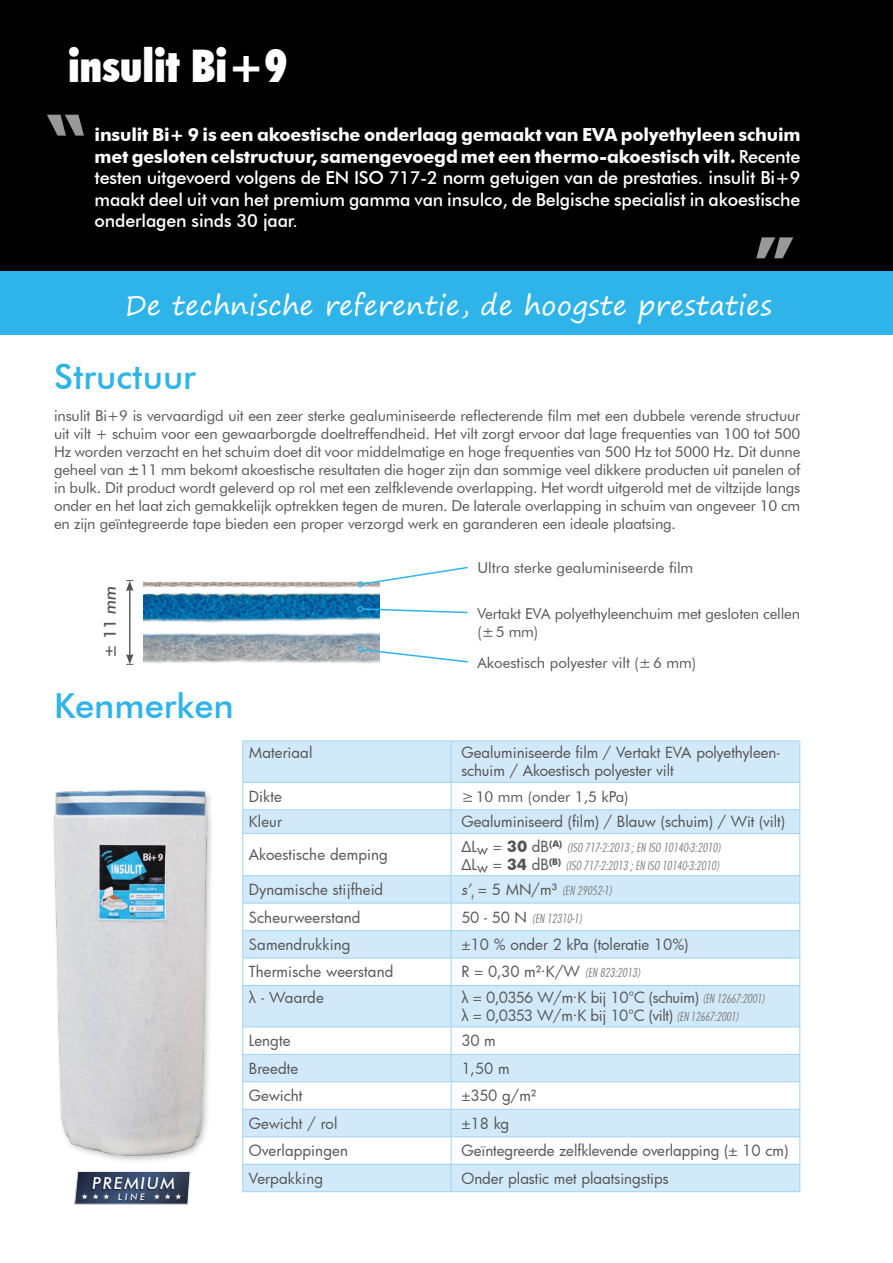
<style>
.page{position:relative;width:893px;height:1263px;background:#fff}
.page>*{position:absolute;margin:0;border:0;box-sizing:border-box;transform-origin:0 0}
.t1{font:700 94.5px "Magneto";color:#fff}
.t2{font:900 condensed 45px "Futura BT";color:#fff}
.t3{font:500 34.5px "Futura BT";color:#2fb4e9}
.t4{font:27px "Segoe Print";letter-spacing:.01em;color:#fff}
.t5{font:500 18px/21.6px "Futura BT";letter-spacing:-.01em;color:#fff;text-align:justify}
.t6{font:italic 500 16.65px "Futura BT";color:#555454}
.t7{font:italic 500 16.5px "Futura BT";letter-spacing:.1em;color:#fff}
.t8{font:15px/18px "Futura BT";letter-spacing:-.01em;color:#555454;text-align:justify}
.t9{font:15px/18px "Futura";color:#555454}
.t10{font:15px/18px "Futura";letter-spacing:-.03em;color:#555454}
.t11{font:12px/18px "Futura Lt Cn BT Italic";color:#7c7c7b}
.t12{font:italic 500 9px "Futura BT";color:#fff}
.s1{font-weight:700}
.s2{font-weight:500;font-style:italic}
.s3{font-style:normal}
.s4{font-family:"Futura";font-size:15px;color:#555454}
.s5{font-family:"Futura";font-weight:700;font-size:15px;color:#555454}
.s6{font-family:"Futura";font-style:italic;font-size:15px;color:#555454}
.s7{font-family:"Futura Lt Cn BT Italic";font-size:12px;color:#7c7c7b}
</style>
<div class="page">
<div style="left:0;top:0;width:893px;height:280px;background:#000"></div>
<div style="left:0;top:272px;width:893px;height:63px;background:#2fb4e9"></div>
<img style="left:54px;top:790px;width:158px;height:371px">
<svg style="left:243px;top:742px;width:556px;height:449px;fill:#d2e9fa"></svg>
<hr style="left:451px;top:741px;width:349px;height:1px;background:#9ed3f4">
<hr style="left:799px;top:741px;width:1px;height:41px;background:#9ed3f4">
<hr style="left:451px;top:782px;width:349px;height:1px;background:#9ed3f4">
<hr style="left:451px;top:809px;width:349px;height:1px;background:#9ed3f4">
<svg style="left:799px;top:783px;width:1px;height:50px"></svg>
<hr style="left:451px;top:833px;width:349px;height:1px;background:#9ed3f4">
<hr style="left:799px;top:834px;width:1px;height:41px;background:#9ed3f4">
<hr style="left:451px;top:875px;width:349px;height:1px;background:#9ed3f4">
<hr style="left:451px;top:903px;width:349px;height:1px;background:#9ed3f4">
<hr style="left:451px;top:930px;width:349px;height:1px;background:#9ed3f4">
<hr style="left:451px;top:958px;width:349px;height:1px;background:#9ed3f4">
<svg style="left:799px;top:876px;width:1px;height:109px"></svg>
<hr style="left:451px;top:985px;width:349px;height:1px;background:#9ed3f4">
<hr style="left:799px;top:986px;width:1px;height:40px;background:#9ed3f4">
<hr style="left:451px;top:1026px;width:349px;height:1px;background:#9ed3f4">
<hr style="left:451px;top:1054px;width:349px;height:1px;background:#9ed3f4">
<hr style="left:451px;top:1081px;width:349px;height:1px;background:#9ed3f4">
<hr style="left:451px;top:1109px;width:349px;height:1px;background:#9ed3f4">
<hr style="left:451px;top:1136px;width:349px;height:1px;background:#9ed3f4">
<hr style="left:451px;top:1164px;width:349px;height:1px;background:#9ed3f4">
<svg style="left:799px;top:1027px;width:1px;height:164px"></svg>
<hr style="left:451px;top:1191px;width:349px;height:1px;background:#9ed3f4">
<hr style="left:242px;top:741px;width:209px;height:1px;background:#9ed3f4">
<hr style="left:242px;top:741px;width:1px;height:41px;background:#9ed3f4">
<hr style="left:451px;top:741px;width:1px;height:41px;background:#9ed3f4">
<hr style="left:242px;top:782px;width:209px;height:1px;background:#9ed3f4">
<hr style="left:242px;top:809px;width:209px;height:1px;background:#9ed3f4">
<svg style="left:242px;top:783px;width:1px;height:50px"></svg>
<svg style="left:451px;top:783px;width:1px;height:50px"></svg>
<hr style="left:242px;top:833px;width:209px;height:1px;background:#9ed3f4">
<hr style="left:242px;top:834px;width:1px;height:41px;background:#9ed3f4">
<hr style="left:451px;top:834px;width:1px;height:41px;background:#9ed3f4">
<hr style="left:242px;top:875px;width:209px;height:1px;background:#9ed3f4">
<hr style="left:242px;top:903px;width:209px;height:1px;background:#9ed3f4">
<hr style="left:242px;top:930px;width:209px;height:1px;background:#9ed3f4">
<hr style="left:242px;top:958px;width:209px;height:1px;background:#9ed3f4">
<svg style="left:242px;top:876px;width:1px;height:109px"></svg>
<svg style="left:451px;top:876px;width:1px;height:109px"></svg>
<hr style="left:242px;top:985px;width:209px;height:1px;background:#9ed3f4">
<hr style="left:242px;top:986px;width:1px;height:40px;background:#9ed3f4">
<hr style="left:451px;top:986px;width:1px;height:40px;background:#9ed3f4">
<hr style="left:242px;top:1026px;width:209px;height:1px;background:#9ed3f4">
<hr style="left:242px;top:1054px;width:209px;height:1px;background:#9ed3f4">
<hr style="left:242px;top:1081px;width:209px;height:1px;background:#9ed3f4">
<hr style="left:242px;top:1109px;width:209px;height:1px;background:#9ed3f4">
<hr style="left:242px;top:1136px;width:209px;height:1px;background:#9ed3f4">
<hr style="left:242px;top:1164px;width:209px;height:1px;background:#9ed3f4">
<svg style="left:242px;top:1027px;width:1px;height:164px"></svg>
<svg style="left:451px;top:1027px;width:1px;height:164px"></svg>
<hr style="left:242px;top:1191px;width:209px;height:1px;background:#9ed3f4">
<hr style="left:129px;top:589px;width:1px;height:67px;background:#555454">
<svg style="left:126px;top:580px;width:8px;height:11px"></svg>
<svg style="left:126px;top:654px;width:8px;height:11px"></svg>
<img style="left:143px;top:582px;width:237px;height:82px">
<svg style="left:357px;top:566px;width:111px;height:21px"></svg>
<svg style="left:357px;top:606px;width:111px;height:8px"></svg>
<svg style="left:357px;top:646px;width:111px;height:17px"></svg>
<svg style="left:74px;top:1171px;width:117px;height:34px"></svg>
<h2 class="t2" style="left:68px;top:39px;width:221px">insulit Bi+9</h2>
<p class="t5" style="left:95px;top:124px;width:707px"><span class="s1">insulit Bi+ 9 is een akoestische onderlaag gemaakt van EVA polyethyleen schuim met gesloten celstructuur, samengevoegd met een thermo-akoestisch vilt.</span> Recente testen uitgevoerd volgens de EN ISO 717-2 norm getuigen van de prestaties. insulit Bi+9 maakt deel uit van het premium gamma van insulco, de Belgische specialist in akoestische onderlagen sinds 30 jaar.</p>
<h1 class="t1" style="left:749px;top:216px;width:42px">''</h1>
<h3 class="t4" style="left:125px;top:281px;width:648px">De technische referentie, de hoogste prestaties</h3>
<h3 class="t3" style="left:54px;top:356px;width:143px">Structuur</h3>
<p class="t8" style="left:54px;top:407px;width:748px">insulit Bi+9 is vervaardigd uit een zeer sterke gealuminiseerde reflecterende film met een dubbele verende structuur uit vilt + schuim voor een gewaarborgde doeltreffendheid. Het vilt zorgt ervoor dat lage frequenties van 100 tot 500<br>Hz worden verzacht en het schuim doet dit voor middelmatige en hoge frequenties van 500 Hz tot 5000 Hz. Dit dunne geheel van <span class="s2">±</span>11 mm bekomt akoestische resultaten die hoger zijn dan sommige veel dikkere producten uit panelen of in bulk. Dit product wordt geleverd op rol met een zelfklevende overlapping. Het wordt uitgerold met de viltzijde langs onder en het laat zich gemakkelijk optrekken tegen de muren. De laterale overlapping in schuim van ongeveer 10 cm en zijn geïntegreerde tape bieden een proper verzorgd werk en garanderen een ideale plaatsing.</p>
<p class="t6" style="left:100px;top:658px;width:74px;rotate:-90deg">± <span class="s3">11</span> mm</p>
<h3 class="t3" style="left:54px;top:685px;width:181px">Kenmerken</h3>
<p class="t7" style="left:92px;top:1173px;width:84px">PREMIUM</p>
<p class="t12" style="left:118px;top:1191px;width:28px">LINE</p>
<p class="t8" style="left:477px;top:559px;width:217px">Ultra sterke gealuminiseerde film</p>
<p class="t8" style="left:477px;top:605px;width:324px">Vertakt EVA polyethyleenchuim met gesloten cellen (± 5 mm)</p>
<p class="t8" style="left:477px;top:653px;width:220px">Akoestisch polyester vilt (± 6 mm)</p>
<p class="t9" style="left:249px;top:743px;width:65px">Materiaal</p>
<p class="t9" style="left:461px;top:743px;width:320px">Gealuminiseerde film / Vertakt EVA polyethyleen&shy;schuim / Akoestisch polyester vilt</p>
<p class="t9" style="left:249px;top:787px;width:35px">Dikte</p>
<p class="t8" style="left:461px;top:787px;width:169px">≥ 10 mm (onder 1,5 kPa)</p>
<p class="t9" style="left:249px;top:812px;width:35px">Kleur</p>
<p class="t9" style="left:461px;top:812px;width:325px">Gealuminiseerd (film) / Blauw (schuim) / Wit (vilt)</p>
<p class="t9" style="left:249px;top:845px;width:141px">Akoestische demping</p>
<p class="t11" style="left:461px;top:838px;width:261px"><span class="s4">∆Lw =</span> <span class="s5">30</span> <span class="s4">dB</span><sup>(A)</sup> (ISO 717-2:2013 ; EN ISO 10140-3:2010) <span class="s4">∆Lw =</span> <span class="s5">34</span> <span class="s4">dB</span><sup>(B)</sup> (ISO 717-2:2013 ; EN ISO 10140-3:2010)</p>
<p class="t9" style="left:249px;top:880px;width:136px">Dynamische stijfheid</p>
<p class="t11" style="left:461px;top:881px;width:153px"><span class="s6">s’</span><sub>t</sub> <span class="s4">= 5 MN/m³</span> (EN 29052-1)</p>
<p class="t9" style="left:249px;top:908px;width:113px">Scheurweerstand</p>
<p class="t11" style="left:461px;top:909px;width:122px"><span class="s4">50 - 50 N</span> (EN 12310-1)</p>
<p class="t9" style="left:249px;top:935px;width:103px">Samendrukking</p>
<p class="t9" style="left:461px;top:935px;width:229px">±10 % onder 2 kPa (toleratie 10%)</p>
<p class="t9" style="left:249px;top:963px;width:146px">Thermische weerstand</p>
<p class="t9" style="left:461px;top:963px;width:181px">R = 0,30 m²·K/W <span class="s7">(EN 823:2013)</span></p>
<p class="t9" style="left:249px;top:988px;width:77px">λ - Waarde</p>
<p class="t10" style="left:461px;top:988px;width:305px">λ = 0,0356 W/m·K bij 10°C (schuim) <span class="s7">(EN 12667:2001) </span>λ = 0,0353 W/m·K bij 10°C (vilt) <span class="s7">(EN 12667:2001)</span></p>
<p class="t9" style="left:249px;top:1031px;width:43px">Lengte</p>
<p class="t9" style="left:461px;top:1031px;width:36px">30 m</p>
<p class="t9" style="left:249px;top:1059px;width:51px">Breedte</p>
<p class="t9" style="left:461px;top:1059px;width:50px">1,50 m</p>
<p class="t9" style="left:249px;top:1086px;width:55px">Gewicht</p>
<p class="t9" style="left:461px;top:1086px;width:76px">±350 g/m²</p>
<p class="t9" style="left:249px;top:1114px;width:90px">Gewicht / rol</p>
<p class="t9" style="left:461px;top:1114px;width:49px">±18 kg</p>
<p class="t9" style="left:249px;top:1141px;width:101px">Overlappingen</p>
<p class="t9" style="left:461px;top:1141px;width:328px">Geïntegreerde zelfklevende overlapping (± 10 cm)</p>
<p class="t9" style="left:249px;top:1169px;width:76px">Verpakking</p>
<p class="t9" style="left:461px;top:1169px;width:209px">Onder plastic met plaatsingstips</p>
</div>
